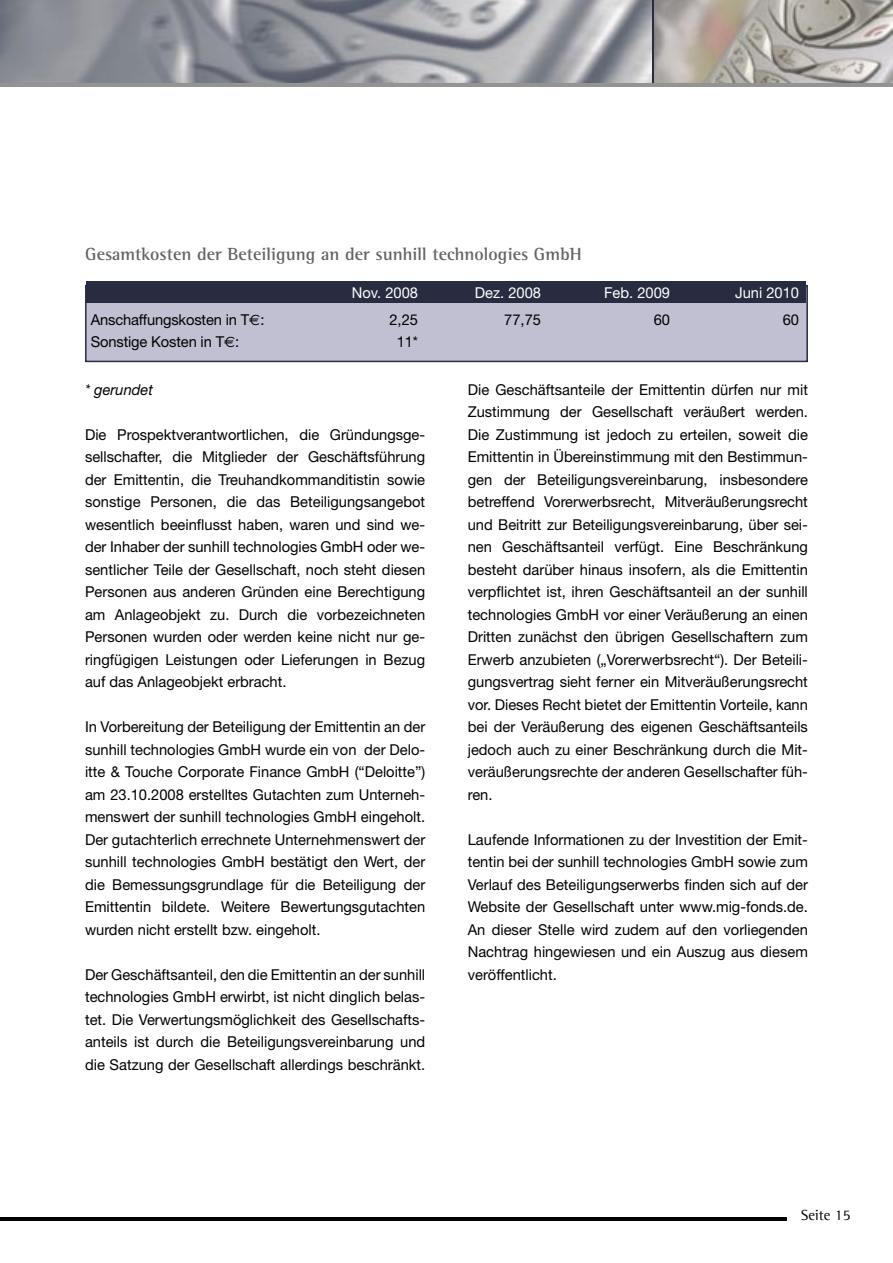
<style>
.page{position:relative;width:893px;height:1263px;background:#fff}
.page>*{position:absolute;margin:0;border:0;box-sizing:border-box;transform-origin:0 0}
.t1{font:700 18px "Rotis Semi Serif";color:#636363}
.t2{font:15px/22.5px "Helvetica Neue";color:#000;text-align:justify}
.t3{font:15px "Helvetica Neue";color:#fff}
.t4{font:italic 15px "Helvetica Neue";color:#000}
.t5{font:15px "Rotis Semi Serif";color:#000}
.s1{font-family:"Euro Sans"}
</style>
<div class="page">
<hr style="left:0;top:1218px;width:786px;height:3px;background:#000">
<img style="left:0;top:0;width:893px;height:84px">
<img style="left:653px;top:0;width:1px;height:84px">
<hr style="left:652px;top:0;width:1px;height:85px;background:#282c41">
<hr style="left:0;top:84px;width:893px;height:3px;background:#939393">
<div style="left:87px;top:281px;width:719px;height:21px;background:#282c41"></div>
<svg style="left:85px;top:285px;width:723px;height:77px;fill:#c0c0d2"></svg>
<p class="t1" style="left:85px;top:243px;width:498px">Gesamtkosten der Beteiligung an der sunhill technologies GmbH</p>
<p class="t3" style="left:352px;top:284px;width:68px">Nov. 2008</p>
<p class="t3" style="left:475px;top:284px;width:68px">Dez. 2008</p>
<p class="t3" style="left:604px;top:284px;width:67px">Feb. 2009</p>
<p class="t3" style="left:735px;top:284px;width:66px">Juni 2010</p>
<p class="t2" style="left:91px;top:308px;width:175px">Anschaffungskosten in T<span class="s1">E</span>:</p>
<p class="t2" style="left:389px;top:308px;width:30px">2,25</p>
<p class="t2" style="left:504px;top:308px;width:38px">77,75</p>
<p class="t2" style="left:654px;top:308px;width:18px">60</p>
<p class="t2" style="left:783px;top:308px;width:18px">60</p>
<p class="t2" style="left:91px;top:331px;width:150px">Sonstige Kosten in T<span class="s1">E</span>:</p>
<p class="t2" style="left:397px;top:331px;width:23px">11*</p>
<p class="t4" style="left:85px;top:380px;width:70px">* gerundet</p>
<p class="t2" style="left:85px;top:423px;width:342px">Die Prospektverantwortlichen, die Gründungsge&shy;sellschafter, die Mitglieder der Geschäftsführung der Emittentin, die Treuhandkommanditistin sowie sonstige Personen, die das Beteiligungsangebot wesentlich beeinflusst haben, waren und sind we&shy;der Inhaber der sunhill technologies GmbH oder we&shy;sentlicher Teile der Gesellschaft, noch steht diesen Personen aus anderen Gründen eine Berechtigung am Anlageobjekt zu. Durch die vorbezeichneten Personen wurden oder werden keine nicht nur ge&shy;ringfügigen Leistungen oder Lieferungen in Bezug auf das Anlageobjekt erbracht.</p>
<p class="t2" style="left:85px;top:715px;width:342px">In Vorbereitung der Beteiligung der Emittentin an der sunhill technologies GmbH wurde ein von der Delo&shy;itte &amp; Touche Corporate Finance GmbH (“Deloitte”) am 23.10.2008 erstelltes Gutachten zum Unterneh&shy;menswert der sunhill technologies GmbH eingeholt.<br>Der gutachterlich errechnete Unternehmenswert der sunhill technologies GmbH bestätigt den Wert, der die Bemessungsgrundlage für die Beteiligung der Emittentin bildete. Weitere Bewertungsgutachten wurden nicht erstellt bzw. eingeholt.</p>
<p class="t2" style="left:85px;top:963px;width:342px">Der Geschäftsanteil, den die Emittentin an der sunhill technologies GmbH erwirbt, ist nicht dinglich belas&shy;tet. Die Verwertungsmöglichkeit des Gesellschafts&shy;anteils ist durch die Beteiligungsvereinbarung und die Satzung der Gesellschaft allerdings beschränkt.</p>
<p class="t2" style="left:468px;top:378px;width:342px">Die Geschäftsanteile der Emittentin dürfen nur mit Zustimmung der Gesellschaft veräußert werden.<br>Die Zustimmung ist jedoch zu erteilen, soweit die Emittentin in Übereinstimmung mit den Bestimmun&shy;gen der Beteiligungsvereinbarung, insbesondere betreffend Vorerwerbsrecht, Mitveräußerungsrecht und Beitritt zur Beteiligungsvereinbarung, über sei&shy;nen Geschäftsanteil verfügt. Eine Beschränkung besteht darüber hinaus insofern, als die Emittentin verpflichtet ist, ihren Geschäftsanteil an der sunhill technologies GmbH vor einer Veräußerung an einen Dritten zunächst den übrigen Gesellschaftern zum Erwerb anzubieten („Vorerwerbsrecht“). Der Beteili&shy;gungsvertrag sieht ferner ein Mitveräußerungsrecht vor. Dieses Recht bietet der Emittentin Vorteile, kann bei der Veräußerung des eigenen Geschäftsanteils jedoch auch zu einer Beschränkung durch die Mit&shy;veräußerungsrechte der anderen Gesellschafter füh&shy;ren.</p>
<p class="t2" style="left:468px;top:828px;width:342px">Laufende Informationen zu der Investition der Emit&shy;tentin bei der sunhill technologies GmbH sowie zum Verlauf des Beteiligungserwerbs finden sich auf der Website der Gesellschaft unter www.mig-fonds.de.<br>An dieser Stelle wird zudem auf den vorliegenden Nachtrag hingewiesen und ein Auszug aus diesem veröffentlicht.</p>
<p class="t5" style="left:801px;top:1206px;width:51px">Seite 15</p>
</div>
